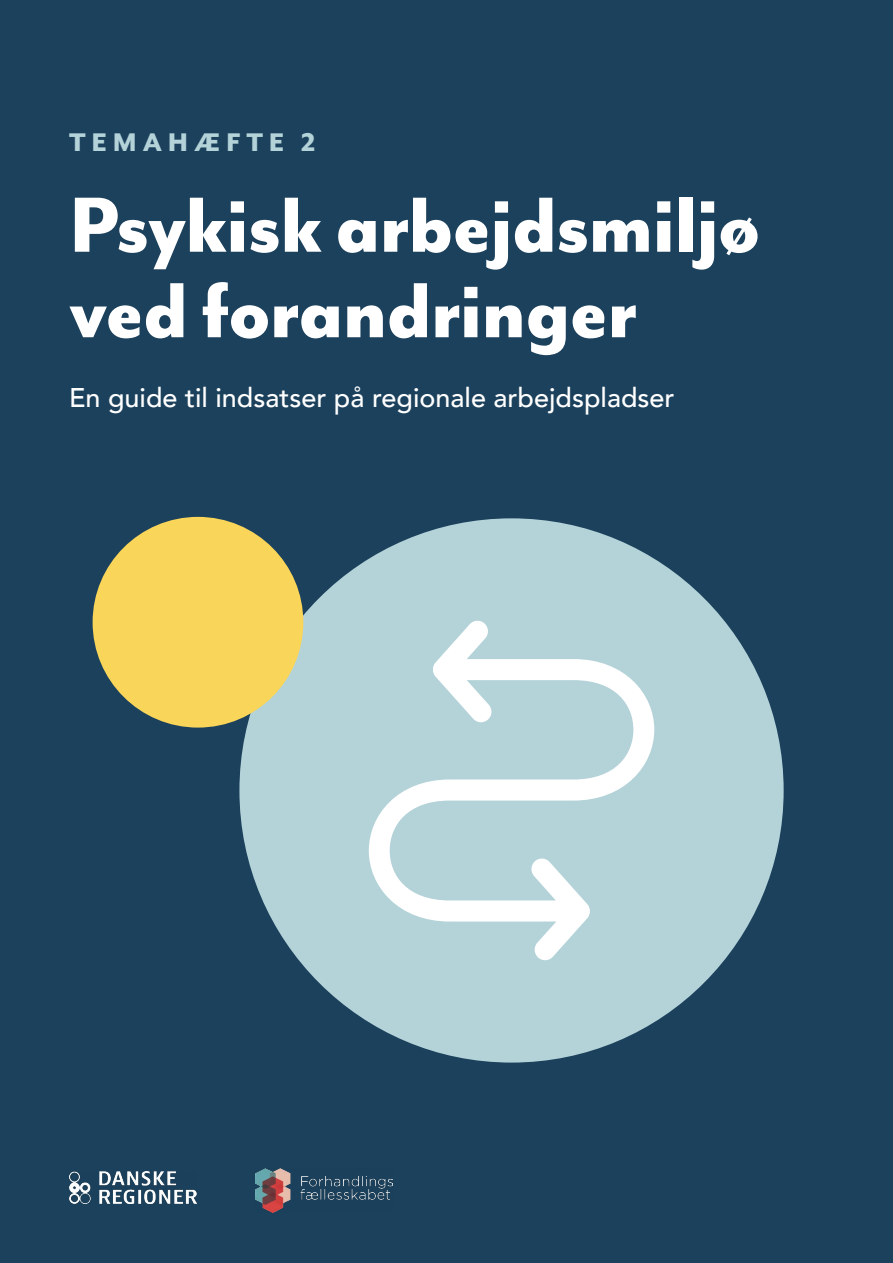
<style>
.page{position:relative;width:893px;height:1263px;background:#1c415c}
.page>*{position:absolute;margin:0;border:0;box-sizing:border-box;transform-origin:0 0}
.t1{font:800 90px/85.5px "Mr Eaves Mod OT";letter-spacing:-.015em;color:#fff}
.t2{font:800 29.4px "Mr Eaves San OT";letter-spacing:.2em;color:#b4d3d9}
.t3{font:500 27px "Avenir";color:#fff}
</style>
<div class="page">
<img style="left:255px;top:1168px;width:137px;height:45px">
<img style="left:69px;top:1171px;width:128px;height:33px">
<div style="left:239px;top:518px;width:545px;height:544px;background:#b4d3d9;border-radius:50%"></div>
<div style="left:93px;top:517px;width:210px;height:211px;background:#f9d559;border-radius:50%"></div>
<svg style="left:369px;top:620px;width:285px;height:340px"></svg>
<p class="t2" style="left:69px;top:125px;width:248px">TEMAHÆFTE 2</p>
<h1 class="t1" style="left:69px;top:180px;width:693px">Psykisk arbejdsmiljø ved forandringer</h1>
<p class="t3" style="left:69px;top:374px;width:607px">En guide til indsatser på regionale arbejdspladser</p>
</div>
